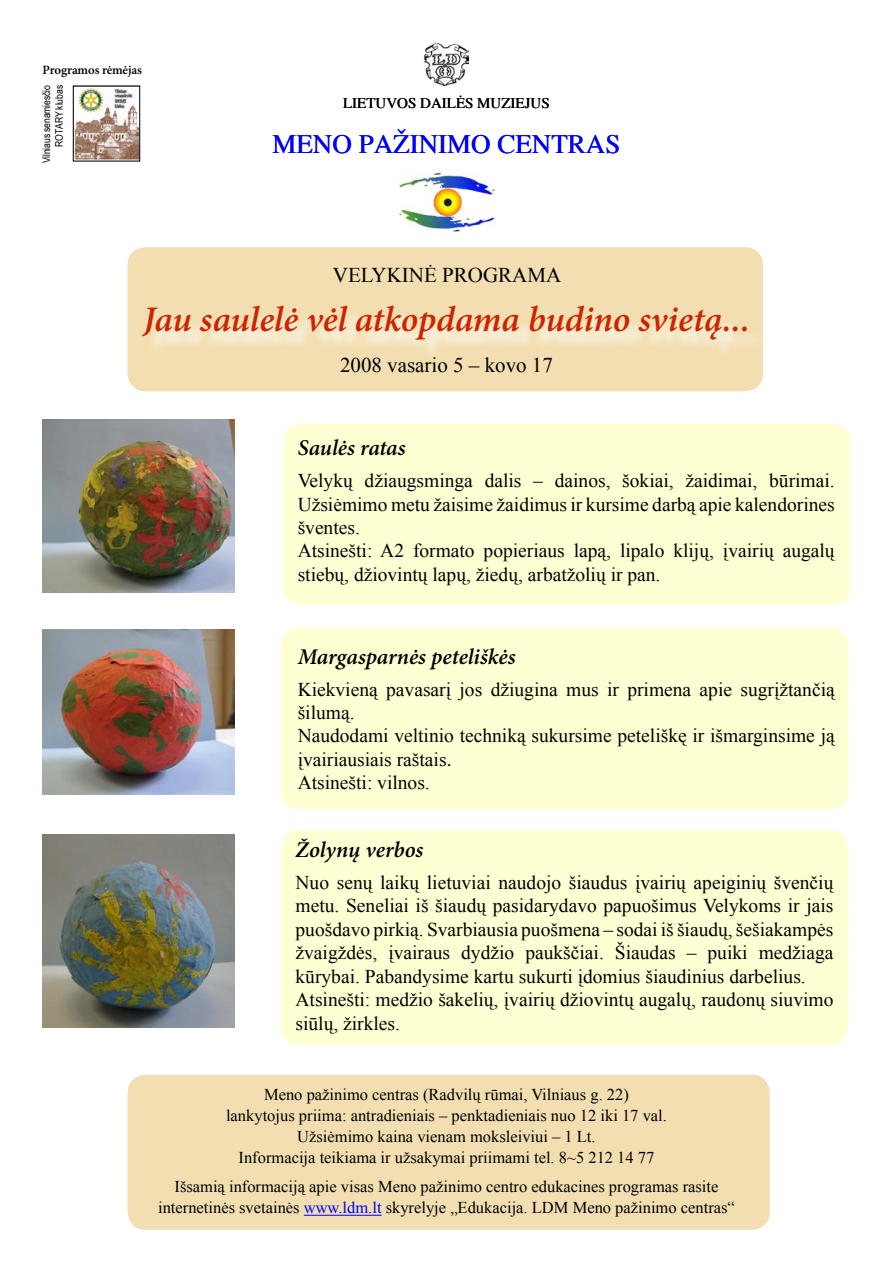
<style>
.page{position:relative;width:893px;height:1263px;background:#fff}
.page>*{position:absolute;margin:0;border:0;box-sizing:border-box;transform-origin:0 0}
.t1{font:italic 600 36px "Minion Pro";letter-spacing:-.005em;color:#cc2400}
.t2{font:27px "Times";color:#00f}
.t3{font:italic 600 22.5px "Minion Pro";color:#000}
.t4{font:21px "Times New Roman";color:#000}
.t5{font:19.5px/23.4px "Times New Roman";color:#000}
.t6{font:16.5px "Times New Roman";color:#000}
.t7{font:15px "Times";color:#000}
.t8{font:600 12.75px "Minion Pro";letter-spacing:-.01em;color:#000}
.t9{font:10.5px "Arial Narrow";letter-spacing:-.01em;color:#000}
.s1{font-family:"Arial"}
.s2{color:#00f}
</style>
<div class="page">
<img style="left:398px;top:170px;width:98px;height:62px">
<img style="left:468px;top:50px;width:1px;height:15px">
<div style="left:128px;top:247px;width:635px;height:144px;background:#f2deb0"></div>
<img style="left:43px;top:420px;width:192px;height:172px">
<img style="left:43px;top:629px;width:192px;height:165px">
<img style="left:43px;top:834px;width:192px;height:194px">
<img style="left:73px;top:86px;width:67px;height:75px">
<svg style="left:145px;top:307px;width:618px;height:53px;background:#f3e1b9"></svg>
<div style="left:283px;top:424px;width:567px;height:181px;background:#ffffd4"></div>
<div style="left:281px;top:628px;width:567px;height:181px;background:#ffffd4"></div>
<div style="left:281px;top:830px;width:567px;height:215px;background:#ffffd4"></div>
<div style="left:128px;top:1075px;width:642px;height:155px;background:#f2deb0"></div>
<hr style="left:304px;top:1215px;width:78px;height:1px;background:#00f">
<img style="left:423px;top:43px;width:45px;height:42px">
<p class="t8" style="left:43px;top:62px;width:101px">Programos rėmėjas</p>
<p class="t9" style="left:39px;top:163px;width:80px;rotate:-90deg">Vilniaus senamiesčio</p>
<p class="t9" style="left:51px;top:147px;width:63px;rotate:-90deg">ROTARY klubas</p>
<p class="t7" style="left:343px;top:94px;width:208px">LIETUVOS DAILĖS MUZIEJUS</p>
<p class="t2" style="left:272px;top:128px;width:349px">MENO PAŽINIMO CENTRAS</p>
<p class="t4" style="left:333px;top:261px;width:230px">VELYKINĖ PROGRAMA</p>
<p class="t1" style="left:143px;top:298px;width:608px">Jau saulelė vėl atkopdama budino svietą...</p>
<p class="t4" style="left:340px;top:351px;width:214px">2008 vasario 5 – kovo 17</p>
<p class="t3" style="left:298px;top:435px;width:110px">Saulės ratas</p>
<p class="t5" style="left:298px;top:469px;width:539px;text-align:justify">Velykų džiaugsminga dalis – dainos, šokiai, žaidimai, būrimai.<br>Užsiėmimo metu žaisime žaidimus ir kursime darbą apie kalendorines šventes.</p>
<p class="t5" style="left:298px;top:539px;width:539px">Atsinešti: A2 formato popieriaus lapą, lipalo klijų, įvairių augalų stiebų, džiovintų lapų, žiedų, arbatžolių ir pan.</p>
<p class="t3" style="left:298px;top:643px;width:219px">Margasparnės peteliškės</p>
<p class="t5" style="left:298px;top:677px;width:539px">Kiekvieną pavasarį jos džiugina mus ir primena apie sugrįžtančią šilumą.</p>
<p class="t5" style="left:298px;top:724px;width:539px">Naudodami veltinio techniką sukursime peteliškę ir išmarginsime ją įvairiausiais raštais<span class="s1">.</span></p>
<p class="t5" style="left:298px;top:771px;width:134px">Atsinešti: vilnos.</p>
<p class="t3" style="left:296px;top:836px;width:129px">Žolynų verbos</p>
<p class="t5" style="left:296px;top:870px;width:539px;text-align:justify">Nuo senų laikų lietuviai naudojo šiaudus įvairių apeiginių švenčių metu. Seneliai iš šiaudų pasidarydavo papuošimus Velykoms ir jais puošdavo pirkią. Svarbiausia puošmena – sodai iš šiaudų, šešiakampės žvaigždės, įvairaus dydžio paukščiai. Šiaudas – puiki medžiaga kūrybai. Pabandysime kartu sukurti įdomius šiaudinius darbelius.</p>
<p class="t5" style="left:296px;top:987px;width:539px">Atsinešti: medžio šakelių, įvairių džiovintų augalų, raudonų siuvimo siūlų, žirkles.</p>
<p class="t6" style="left:264px;top:1083px;width:366px">Meno pažinimo centras (Radvilų rūmai, Vilniaus g. 22)</p>
<p class="t6" style="left:226px;top:1104px;width:442px">lankytojus priima: antradieniais – penktadieniais nuo 12 iki 17 val.</p>
<p class="t6" style="left:297px;top:1125px;width:300px">Užsiėmimo kaina vienam moksleiviui – 1 Lt.</p>
<p class="t6" style="left:239px;top:1146px;width:417px">Informacija teikiama ir užsakymai priimami tel. 8~5 212 14 77</p>
<p class="t6" style="left:175px;top:1176px;width:545px">Išsamią informaciją apie visas Meno pažinimo centro edukacines programas rasite</p>
<p class="t6" style="left:158px;top:1197px;width:578px">internetinės svetainės <span class="s2">www.ldm.lt</span> skyrelyje „Edukacija. LDM Meno pažinimo centras“</p>
</div>
